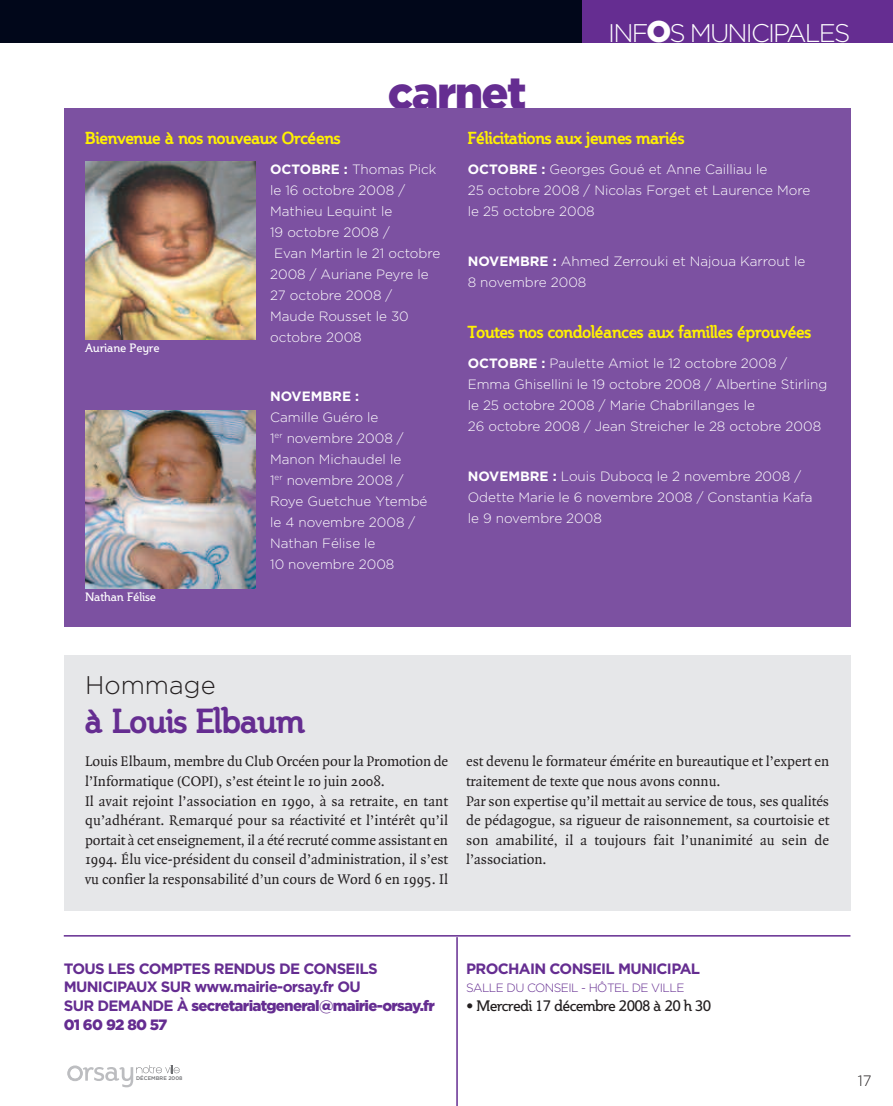
<style>
.page{position:relative;width:893px;height:1106px;background:#fff}
.page>*{position:absolute;margin:0;border:0;box-sizing:border-box;transform-origin:0 0}
.t1{font:900 45px "Gotham";letter-spacing:-.035em;color:#652d91}
.t2{font:700 33px "Steinem";color:#652d91}
.t3{font:300 25.5px "Gotham";letter-spacing:-.07em;color:#fff}
.t4{font:300 25.5px "Gotham";color:#231f20}
.t5{font:700 16.5px "Steinem";color:#fff101}
.t6{font:15px/19.5px "Quadraat";color:#231f20}
.t7{font:700 15px/18.8px "Gotham";letter-spacing:-.045em;color:#652d91}
.t8{font:15px "Steinem";letter-spacing:-.035em;color:#231f20}
.t9{font:300 15px "Gotham";color:#231f20}
.t10{font:300 13.5px/21px "Gotham";color:#fff}
.t11{font:700 13.5px "Gotham";color:#fff}
.t12{font:300 12px "Gotham";letter-spacing:-.045em;color:#652d91}
.t13{font:12px "Steinem";color:#fff}
.t14{font:500 5.25px "Gotham";color:#6c6d70}
.s1{font-weight:900;font-size:30px}
.s2{font-weight:700}
.s3{font-weight:900}
</style>
<div class="page">
<div style="left:64px;top:655px;width:786px;height:255px;background:#e6e7e9"></div>
<hr style="left:456px;top:937px;width:2px;height:169px;background:#652d91">
<hr style="left:64px;top:935px;width:786px;height:1px;background:#652d91">
<div style="left:0;top:0;width:583px;height:43px;background:#01071a"></div>
<div style="left:583px;top:0;width:310px;height:43px;background:#652d91"></div>
<div style="left:64px;top:108px;width:786px;height:519px;background:#7c51a1"></div>
<svg style="left:68px;top:1065px;width:112px;height:22px"></svg>
<img style="left:85px;top:162px;width:170px;height:177px">
<img style="left:85px;top:410px;width:170px;height:178px">
<h1 class="t1" style="left:388px;top:67px;width:140px">carnet</h1>
<h3 class="t3" style="left:608px;top:18px;width:244px">INF<span class="s1">O</span>S MUNICIPALES</h3>
<p class="t5" style="left:85px;top:129px;width:257px">Bienvenue à nos nouveaux Orcéens</p>
<p class="t10" style="left:270px;top:158px;width:172px"><span class="s2">OCTOBRE :</span> Thomas Pick le 16 octobre 2008 /<br>Mathieu Lequint le<br>19 octobre 2008 /<br>Evan Martin le 21 octobre<br>2008 / Auriane Peyre le<br>27 octobre 2008 /<br>Maude Rousset le 30 octobre 2008</p>
<p class="t13" style="left:85px;top:341px;width:76px">Auriane Peyre</p>
<p class="t13" style="left:85px;top:590px;width:72px">Nathan Félise</p>
<p class="t11" style="left:270px;top:388px;width:90px">NOVEMBRE :</p>
<p class="t10" style="left:270px;top:406px;width:159px">Camille Guéro le<br>1<sup>er</sup> novembre 2008 /<br>Manon Michaudel le<br>1<sup>er</sup> novembre 2008 /<br>Roye Guetchue Ytembé le 4 novembre 2008 /<br>Nathan Félise le<br>10 novembre 2008</p>
<p class="t5" style="left:468px;top:129px;width:218px">Félicitations aux jeunes mariés</p>
<p class="t10" style="left:468px;top:158px;width:344px"><span class="s2">OCTOBRE :</span> Georges Goué et Anne Cailliau le<br>25 octobre 2008 / Nicolas Forget et Laurence More le 25 octobre 2008</p>
<p class="t10" style="left:468px;top:251px;width:339px"><span class="s2">NOVEMBRE :</span> Ahmed Zerrouki et Najoua Karrout le<br>8 novembre 2008</p>
<p class="t5" style="left:468px;top:323px;width:345px">Toutes nos condoléances aux familles éprouvées</p>
<p class="t10" style="left:468px;top:352px;width:361px"><span class="s2">OCTOBRE :</span> Paulette Amiot le 12 octobre 2008 / Emma Ghisellini le 19 octobre 2008 / Albertine Stirling le 25 octobre 2008 / Marie Chabrillanges le<br>26 octobre 2008 / Jean Streicher le 28 octobre 2008</p>
<p class="t10" style="left:468px;top:466px;width:346px"><span class="s2">NOVEMBRE :</span> Louis Dubocq le 2 novembre 2008 /<br>Odette Marie le 6 novembre 2008 / Constantia Kafa le 9 novembre 2008</p>
<h3 class="t4" style="left:85px;top:670px;width:132px">Hommage</h3>
<h2 class="t2" style="left:85px;top:702px;width:221px">à Louis Elbaum</h2>
<p class="t6" style="left:85px;top:751px;width:365px">Louis Elbaum, membre du Club Orcéen pour la Promotion de l’Informatique (COPI), s’est éteint le 10 juin 2008.<br>Il avait rejoint l’association en 1990, à sa retraite, en tant qu’adhérant. Remarqué pour sa réactivité et l’intérêt qu’il portait à cet enseignement, il a été recruté comme assistant en 1994. Élu vice-président du conseil d’administration, il s’est vu confier la responsabilité d’un cours de Word 6 en 1995. Il</p>
<p class="t6" style="left:466px;top:751px;width:365px">est devenu le formateur émérite en bureautique et l’expert en traitement de texte que nous avons connu.<br>Par son expertise qu’il mettait au service de tous, ses qualités de pédagogue, sa rigueur de raisonnement, sa courtoisie et son amabilité, il a toujours fait l’unanimité au sein de l’association.</p>
<p class="t7" style="left:64px;top:959px;width:373px">TOUS LES COMPTES RENDUS DE CONSEILS MUNICIPAUX SUR www.mairie-orsay.fr OU<br>SUR DEMANDE À <span class="s3">secretariatgeneral@mairie-orsay.fr 01 60 92 80 57</span></p>
<p class="t7" style="left:466px;top:959px;width:235px">PROCHAIN CONSEIL MUNICIPAL</p>
<p class="t12" style="left:466px;top:981px;width:220px">SALLE DU CONSEIL - HÔTEL DE VILLE</p>
<p class="t8" style="left:466px;top:997px;width:246px">• Mercredi 17 décembre 2008 à 20 h 30</p>
<p class="t14" style="left:136px;top:1075px;width:48px">DÉCEMBRE 2008</p>
<p class="t9" style="left:858px;top:1072px;width:15px">17</p>
</div>
